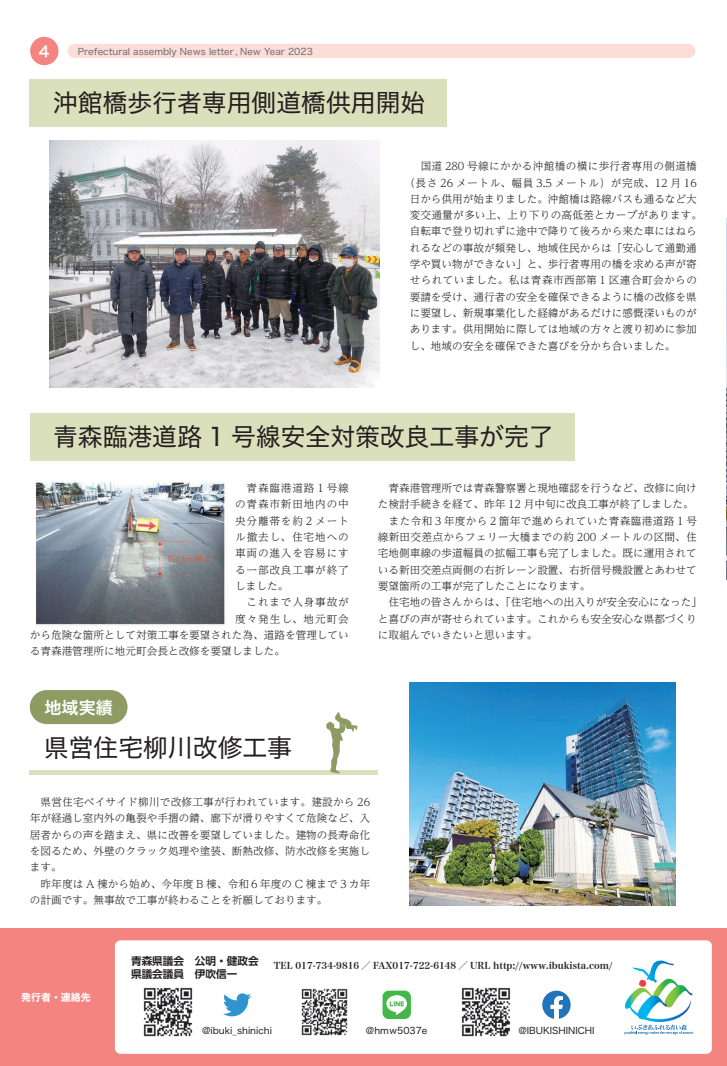
<style>
.page{position:relative;width:727px;height:1066px;background:#fff}
.page>*{position:absolute;margin:0;border:0;box-sizing:border-box;transform-origin:0 0}
.t1{font:24.8px "Hiragino Sans W4";color:#231f20}
.t2{font:17px "Hira Kaku Std W6";color:#fff}
.t3{font:14.9px "Hira Kaku Std W6";color:#fff}
.t4{font:300 10.6px/16.3px "UD Reimin Pro";color:#231f20}
.t5{font:300 10.6px "UD Reimin Pro";letter-spacing:.075em;color:#231f20}
.t6{font:300 10.6px "UD Reimin Pro";letter-spacing:.055em;color:#231f20}
.t7{font:300 10.6px "UD Reimin Pro";letter-spacing:.03em;color:#231f20}
.t8{font:300 10.6px "UD Reimin Pro";letter-spacing:.02em;color:#231f20}
.t9{font:300 10.6px "UD Reimin Pro";letter-spacing:.04em;color:#231f20}
.t10{font:700 10.6px/13.5px "UD Shin Go Pr 6 N De";color:#231f20}
.t11{font:300 10.6px "UD Reimin Pro";letter-spacing:.08em;color:#231f20}
.t12{font:300 10.6px "UD Reimin Pro";letter-spacing:.085em;color:#231f20}
.t13{font:9.9px "Hira Kaku Std N W7";color:#fff}
.t14{font:9.2px "Hira Min Std N W7";color:#231f20}
.t15{font:9.2px "Hira Kaku Std W4";color:#6c6d70}
.t16{font:9.2px "Hira Kaku Std N W4";color:#231f20}
</style>
<div class="page">
<hr style="left:30px;top:770px;width:348px;height:4px;background:#dae0bb">
<div style="left:0;top:928px;width:726px;height:138px;background:#f38480"></div>
<div style="left:115px;top:940px;width:596px;height:114px;background:#fff;border-radius:6px"></div>
<svg style="left:223px;top:993px;width:28px;height:23px"></svg>
<svg style="left:542px;top:991px;width:28px;height:28px"></svg>
<div style="left:382px;top:991px;width:29px;height:28px;background:#45b749;border-radius:6px"></div>
<svg style="left:386px;top:995px;width:21px;height:20px"></svg>
<div style="left:75px;top:44px;width:613px;height:14px;background:#fcddd7"></div>
<div style="left:30px;top:37px;width:28px;height:28px;background:#f38480;border-radius:50%"></div>
<svg style="left:326px;top:712px;width:31px;height:61px"></svg>
<svg style="left:624px;top:960px;width:69px;height:75px"></svg>
<img style="left:461px;top:987px;width:50px;height:50px">
<img style="left:301px;top:988px;width:47px;height:48px">
<img style="left:143px;top:987px;width:50px;height:50px">
<img style="left:409px;top:682px;width:266px;height:223px">
<img style="left:726px;top:218px;width:1px;height:361px">
<div style="left:30px;top:79px;width:417px;height:48px;background:#dae0bb"></div>
<img style="left:50px;top:141px;width:329px;height:246px">
<div style="left:30px;top:413px;width:544px;height:48px;background:#dae0bb"></div>
<img style="left:35px;top:481px;width:191px;height:146px">
<div style="left:30px;top:690px;width:97px;height:34px;background:#8e9b63;border-radius:17px"></div>
<h3 class="t3" style="left:37px;top:40px;width:16px">４</h3>
<p class="t15" style="left:78px;top:44px;width:236px">Prefectural assembly News letter , New Year 2023</p>
<h1 class="t1" style="left:53px;top:81px;width:374px">沖館橋歩行者専用側道橋供用開始</h1>
<p class="t7" style="left:409px;top:158px;width:289px">　国道 280 号線にかかる沖館橋の横に歩行者専用の側道橋</p>
<p class="t6" style="left:404px;top:174px;width:294px">（長さ 26 メートル、幅員 3.5 メートル）が完成、12 月 16</p>
<p class="t4" style="left:409px;top:190px;width:289px">日から供用が始まりました。沖館橋は路線バスも通るなど大</p>
<p class="t8" style="left:409px;top:206px;width:294px">変交通量が多い上、上り下りの高低差とカーブがあります。</p>
<p class="t4" style="left:409px;top:223px;width:289px">自転車で登り切れずに途中で降りて後ろから来た車にはねら</p>
<p class="t4" style="left:409px;top:239px;width:289px">れるなどの事故が頻発し、地域住民からは「安心して通勤通</p>
<p class="t4" style="left:409px;top:255px;width:289px">学や買い物ができない」と、歩行者専用の橋を求める声が寄</p>
<p class="t9" style="left:409px;top:272px;width:289px">せられていました。私は青森市西部第 1 区連合町会からの</p>
<p class="t4" style="left:409px;top:288px;width:289px">要請を受け、通行者の安全を確保できるように橋の改修を県</p>
<p class="t4" style="left:409px;top:304px;width:289px">に要望し、新規事業化した経緯があるだけに感慨深いものが</p>
<p class="t4" style="left:409px;top:321px;width:289px">あります。供用開始に際しては地域の方々と渡り初めに参加</p>
<p class="t4" style="left:409px;top:337px;width:267px">し、地域の安全を確保できた喜びを分かち合いました。</p>
<h1 class="t1" style="left:53px;top:414px;width:502px">青森臨港道路 1 号線安全対策改良工事が完了</h1>
<p class="t4" style="left:378px;top:480px;width:326px">　青森港管理所では青森警察署と現地確認を行うなど、改修に向けた検討手続きを経て、昨年 12 月中旬に改良工事が終了しました。　また令和３年度から２箇年で進められていた青森臨港道路 1 号線新田交差点からフェリー大橋までの約 200 メートルの区間、住宅地側車線の歩道幅員の拡幅工事も完了しました。既に運用されている新田交差点両側の右折レーン設置、右折信号機設置とあわせて要望箇所の工事が完了したことになります。<br>　住宅地の皆さんからは、「住宅地への出入りが安全安心になった」と喜びの声が寄せられています。これからも安全安心な県都づくりに取組んでいきたいと思います。</p>
<p class="t11" style="left:235px;top:479px;width:115px">　青森臨港道路 1 号線</p>
<p class="t5" style="left:235px;top:496px;width:115px">の青森市新田地内の中</p>
<p class="t11" style="left:235px;top:512px;width:115px">央分離帯を約 2 メート</p>
<p class="t12" style="left:235px;top:528px;width:115px">ル撤去し、住宅地への</p>
<p class="t5" style="left:235px;top:545px;width:115px">車両の進入を容易にす</p>
<p class="t5" style="left:235px;top:561px;width:115px">る一部改良工事が終了</p>
<p class="t4" style="left:235px;top:577px;width:55px">しました。</p>
<p class="t5" style="left:235px;top:594px;width:115px">　これまで人身事故が</p>
<p class="t12" style="left:235px;top:610px;width:115px">度々発生し、地元町会</p>
<p class="t4" style="left:30px;top:626px;width:320px">から危険な箇所として対策工事を要望された為、道路を管理してい</p>
<p class="t4" style="left:30px;top:642px;width:257px">る青森港管理所に地元町会長と改修を要望しました。</p>
<h2 class="t2" style="left:45px;top:694px;width:70px">地域実績</h2>
<h1 class="t1" style="left:44px;top:725px;width:250px">県営住宅柳川改修工事</h1>
<p class="t4" style="left:30px;top:793px;width:342px">　県営住宅ベイサイド柳川で改修工事が行われています。建設から 26年が経過し室内外の亀裂や手摺の錆、廊下が滑りやすくて危険など、入居者からの声を踏まえ、県に改善を要望していました。建物の長寿命化を図るため、外壁のクラック処理や塗装、断熱改修、防水改修を実施します。<br>　昨年度は A 棟から始め、今年度 B 棟、令和６年度の C 棟まで３カ年の計画です。無事故で工事が終わることを祈願しております。</p>
<p class="t13" style="left:21px;top:989px;width:71px">発行者・連絡先</p>
<p class="t10" style="left:131px;top:954px;width:129px">青森県議会　公明・健政会県議会議員　伊吹信一</p>
<p class="t14" style="left:274px;top:959px;width:340px">TEL 017-734-9816 ／ FAX017-722-6148 ／ URL http://www.ibukista.com/</p>
<p class="t16" style="left:202px;top:1024px;width:71px">@ibuki_shinichi</p>
<p class="t16" style="left:366px;top:1024px;width:63px">@hmw5037e</p>
<p class="t16" style="left:518px;top:1024px;width:78px">@IBUKISHINICHI</p>
</div>
